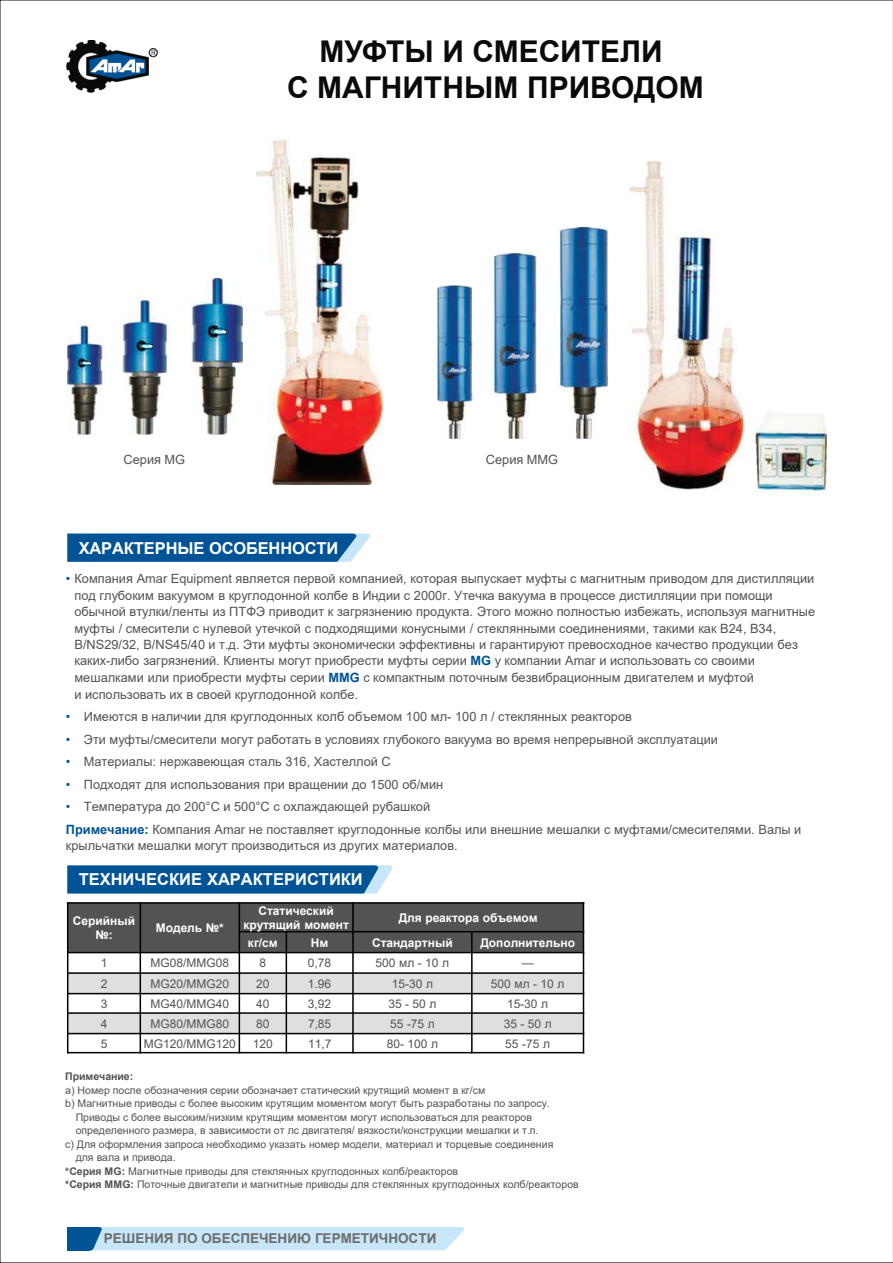
<style>
.page{position:relative;width:893px;height:1263px;background:#fff}
.page>*{position:absolute;margin:0;border:0;box-sizing:border-box;transform-origin:0 0}
.t1{font:700 30px/36px "Arial";color:#0a0b09;text-align:center}
.t2{font:700 16.5px "Arial";color:#fff}
.t3{font:700 13.5px "Arial";color:#6c6c6b}
.t4{font:12.75px/16.5px "Arial";color:#525352}
.t5{font:12px "Arial";color:#525352}
.t6{font:700 12px/14.4px "Arial";color:#fff;text-align:center}
.t7{font:10.5px/13.5px "Arial";color:#525352}
.t8{font:700 10.5px "Arial";color:#525352}
.s1{color:#005496}
.s2{font-weight:700;color:#005496}
.s3{font-weight:700}
</style>
<div class="page">
<svg style="left:67px;top:534px;width:303px;height:28px;background:#11609e"></svg>
<svg style="left:67px;top:865px;width:325px;height:29px;background:#13619e"></svg>
<img style="left:67px;top:278px;width:175px;height:157px">
<img style="left:257px;top:139px;width:126px;height:346px">
<img style="left:437px;top:228px;width:170px;height:210px">
<img style="left:629px;top:162px;width:197px;height:334px">
<div style="left:68px;top:903px;width:72px;height:50px;background:#535353"></div>
<div style="left:140px;top:903px;width:99px;height:50px;background:#535353"></div>
<div style="left:239px;top:903px;width:114px;height:29px;background:#535353"></div>
<div style="left:353px;top:903px;width:230px;height:29px;background:#535353"></div>
<div style="left:239px;top:932px;width:47px;height:21px;background:#535353"></div>
<div style="left:286px;top:932px;width:67px;height:21px;background:#535353"></div>
<div style="left:353px;top:932px;width:119px;height:21px;background:#535353"></div>
<div style="left:472px;top:932px;width:111px;height:21px;background:#535353"></div>
<div style="left:68px;top:973px;width:72px;height:21px;background:#dfdfdf"></div>
<div style="left:140px;top:973px;width:99px;height:21px;background:#dfdfdf"></div>
<div style="left:239px;top:973px;width:47px;height:21px;background:#dfdfdf"></div>
<div style="left:286px;top:973px;width:67px;height:21px;background:#dfdfdf"></div>
<div style="left:353px;top:973px;width:119px;height:21px;background:#dfdfdf"></div>
<div style="left:472px;top:973px;width:111px;height:21px;background:#dfdfdf"></div>
<div style="left:68px;top:1013px;width:72px;height:21px;background:#dfdfdf"></div>
<div style="left:140px;top:1013px;width:99px;height:21px;background:#dfdfdf"></div>
<div style="left:239px;top:1013px;width:47px;height:21px;background:#dfdfdf"></div>
<div style="left:286px;top:1013px;width:67px;height:21px;background:#dfdfdf"></div>
<div style="left:353px;top:1013px;width:119px;height:21px;background:#dfdfdf"></div>
<div style="left:472px;top:1013px;width:111px;height:21px;background:#dfdfdf"></div>
<hr style="left:140px;top:902px;width:1px;height:151px;background:#000">
<hr style="left:238px;top:902px;width:2px;height:151px;background:#000">
<hr style="left:285px;top:931px;width:2px;height:122px;background:#000">
<hr style="left:352px;top:902px;width:2px;height:151px;background:#000">
<hr style="left:471px;top:931px;width:1px;height:122px;background:#000">
<hr style="left:238px;top:931px;width:346px;height:1px;background:#000">
<hr style="left:67px;top:952px;width:517px;height:1px;background:#000">
<hr style="left:67px;top:972px;width:517px;height:2px;background:#000">
<hr style="left:67px;top:993px;width:517px;height:1px;background:#000">
<hr style="left:67px;top:1012px;width:517px;height:2px;background:#000">
<hr style="left:67px;top:1033px;width:517px;height:1px;background:#000">
<hr style="left:67px;top:902px;width:1px;height:151px;background:#000">
<hr style="left:582px;top:902px;width:2px;height:151px;background:#000">
<hr style="left:67px;top:902px;width:517px;height:2px;background:#000">
<hr style="left:67px;top:1052px;width:517px;height:1px;background:#000">
<div style="left:101px;top:1227px;width:363px;height:23px;background:#c7e6f9"></div>
<img style="left:67px;top:1227px;width:34px;height:23px">
<img style="left:67px;top:40px;width:91px;height:53px">
<p class="t1" style="left:287px;top:34px;width:418px">МУФТЫ И СМЕСИТЕЛИ<br>С МАГНИТНЫМ ПРИВОДОМ</p>
<p class="t4" style="left:123px;top:451px;width:63px">Серия MG</p>
<p class="t4" style="left:486px;top:451px;width:74px">Серия MМG</p>
<p class="t2" style="left:79px;top:536px;width:261px">ХАРАКТЕРНЫЕ ОСОБЕННОСТИ</p>
<p class="t4" style="left:74px;top:570px;width:742px;text-indent:-9px"><span class="s1">•</span> Компания Amar Equipment является первой компанией, которая выпускает муфты с магнитным приводом для дистилляции под глубоким вакуумом в круглодонной колбе в Индии с 2000г. Утечка вакуума в процессе дистилляции при помощи обычной втулки/ленты из ПТФЭ приводит к загрязнению продукта. Этого можно полностью избежать, используя магнитные муфты / смесители с нулевой утечкой с подходящими конусными / стеклянными соединениями, такими как B24, B34, B/NS29/32, B/NS45/40 и т.д. Эти муфты экономически эффективны и гарантируют превосходное качество продукции без каких-либо загрязнений. Клиенты могут приобрести муфты серии <span class="s2">MG</span> у компании Amar и использовать со своими мешалками или приобрести муфты серии <span class="s2">MMG</span> с компактным поточным безвибрационным двигателем и муфтой<br>и использовать их в своей круглодонной колбе.</p>
<p class="t4" style="left:66px;top:708px;width:567px"><span class="s1">•</span> Имеются в наличии для круглодонных колб объемом 100 мл- 100 л / стеклянных реакторов</p>
<p class="t4" style="left:66px;top:731px;width:653px"><span class="s1">•</span> Эти муфты/смесители могут работать в условиях глубокого вакуума во время непрерывной эксплуатации</p>
<p class="t4" style="left:66px;top:753px;width:326px"><span class="s1">•</span> Материалы: нержавеющая сталь 316, Хастеллой C</p>
<p class="t4" style="left:66px;top:776px;width:379px"><span class="s1">•</span> Подходят для использования при вращении до 1500 об/мин</p>
<p class="t4" style="left:66px;top:798px;width:366px"><span class="s1">•</span> Температура до 200°C и 500°C с охлаждающей рубашкой</p>
<p class="t4" style="left:66px;top:821px;width:737px"><span class="s2">Примечание:</span> Компания Amar не поставляет круглодонные колбы или внешние мешалки с муфтами/смесителями. Валы и крыльчатки мешалки могут производиться из других материалов.</p>
<p class="t2" style="left:79px;top:868px;width:285px">ТЕХНИЧЕСКИЕ ХАРАКТЕРИСТИКИ</p>
<p class="t6" style="left:73px;top:914px;width:64px">Серийный №:</p>
<p class="t6" style="left:156px;top:921px;width:70px">Модель №*</p>
<p class="t6" style="left:243px;top:903px;width:107px">Статический крутящий момент</p>
<p class="t6" style="left:399px;top:910px;width:140px">Для реактора объемом</p>
<p class="t6" style="left:248px;top:935px;width:31px">кг/см</p>
<p class="t6" style="left:311px;top:935px;width:19px">Нм</p>
<p class="t6" style="left:372px;top:935px;width:82px">Стандартный</p>
<p class="t6" style="left:480px;top:935px;width:96px">Дополнительно</p>
<p class="t5" style="left:101px;top:955px;width:8px">1</p>
<p class="t5" style="left:151px;top:955px;width:80px">MG08/MMG08</p>
<p class="t5" style="left:259px;top:955px;width:8px">8</p>
<p class="t5" style="left:308px;top:955px;width:25px">0,78</p>
<p class="t5" style="left:375px;top:955px;width:75px">500 мл - 10 л</p>
<p class="t5" style="left:521px;top:955px;width:13px">—</p>
<p class="t5" style="left:101px;top:975px;width:8px">2</p>
<p class="t5" style="left:151px;top:975px;width:80px">MG20/MMG20</p>
<p class="t5" style="left:256px;top:975px;width:15px">20</p>
<p class="t5" style="left:308px;top:975px;width:25px">1.96</p>
<p class="t5" style="left:392px;top:975px;width:43px">15-30 л</p>
<p class="t5" style="left:491px;top:975px;width:75px">500 мл - 10 л</p>
<p class="t5" style="left:101px;top:995px;width:8px">3</p>
<p class="t5" style="left:151px;top:995px;width:80px">MG40/MMG40</p>
<p class="t5" style="left:256px;top:995px;width:15px">40</p>
<p class="t5" style="left:308px;top:995px;width:25px">3,92</p>
<p class="t5" style="left:388px;top:995px;width:50px">35 - 50 л</p>
<p class="t5" style="left:507px;top:995px;width:43px">15-30 л</p>
<p class="t5" style="left:101px;top:1015px;width:8px">4</p>
<p class="t5" style="left:151px;top:1015px;width:80px">MG80/MMG80</p>
<p class="t5" style="left:256px;top:1015px;width:15px">80</p>
<p class="t5" style="left:308px;top:1015px;width:25px">7,85</p>
<p class="t5" style="left:390px;top:1015px;width:46px">55 -75 л</p>
<p class="t5" style="left:503px;top:1015px;width:50px">35 - 50 л</p>
<p class="t5" style="left:101px;top:1035px;width:8px">5</p>
<p class="t5" style="left:144px;top:1035px;width:93px">MG120/MMG120</p>
<p class="t5" style="left:253px;top:1035px;width:21px">120</p>
<p class="t5" style="left:308px;top:1035px;width:25px">11,7</p>
<p class="t5" style="left:386px;top:1035px;width:53px">80- 100 л</p>
<p class="t5" style="left:505px;top:1035px;width:46px">55 -75 л</p>
<p class="t8" style="left:65px;top:1069px;width:70px">Примечание:</p>
<p class="t7" style="left:65px;top:1083px;width:421px">a) Номер после обозначения серии обозначает статический крутящий момент в кг/см</p>
<p class="t7" style="left:76px;top:1097px;width:475px;text-indent:-11px">b) Магнитные приводы с более высоким крутящим моментом могут быть разработаны по запросу.<br>Приводы с более высоким/низким крутящим моментом могут использоваться для реакторов определенного размера, в зависимости от лс двигателя/ вязкости/конструкции мешалки и т.п.</p>
<p class="t7" style="left:76px;top:1137px;width:479px;text-indent:-11px">c) Для оформления запроса необходимо указать номер модели, материал и торцевые соединения для вала и привода.</p>
<p class="t7" style="left:65px;top:1164px;width:394px"><span class="s3">*Серия MG:</span> Магнитные приводы для стеклянных круглодонных колб/реакторов</p>
<p class="t7" style="left:65px;top:1178px;width:515px"><span class="s3">*Серия MMG:</span> Поточные двигатели и магнитные приводы для стеклянных круглодонных колб/реакторов</p>
<p class="t3" style="left:104px;top:1229px;width:334px">РЕШЕНИЯ ПО ОБЕСПЕЧЕНИЮ ГЕРМЕТИЧНОСТИ</p>
</div>
